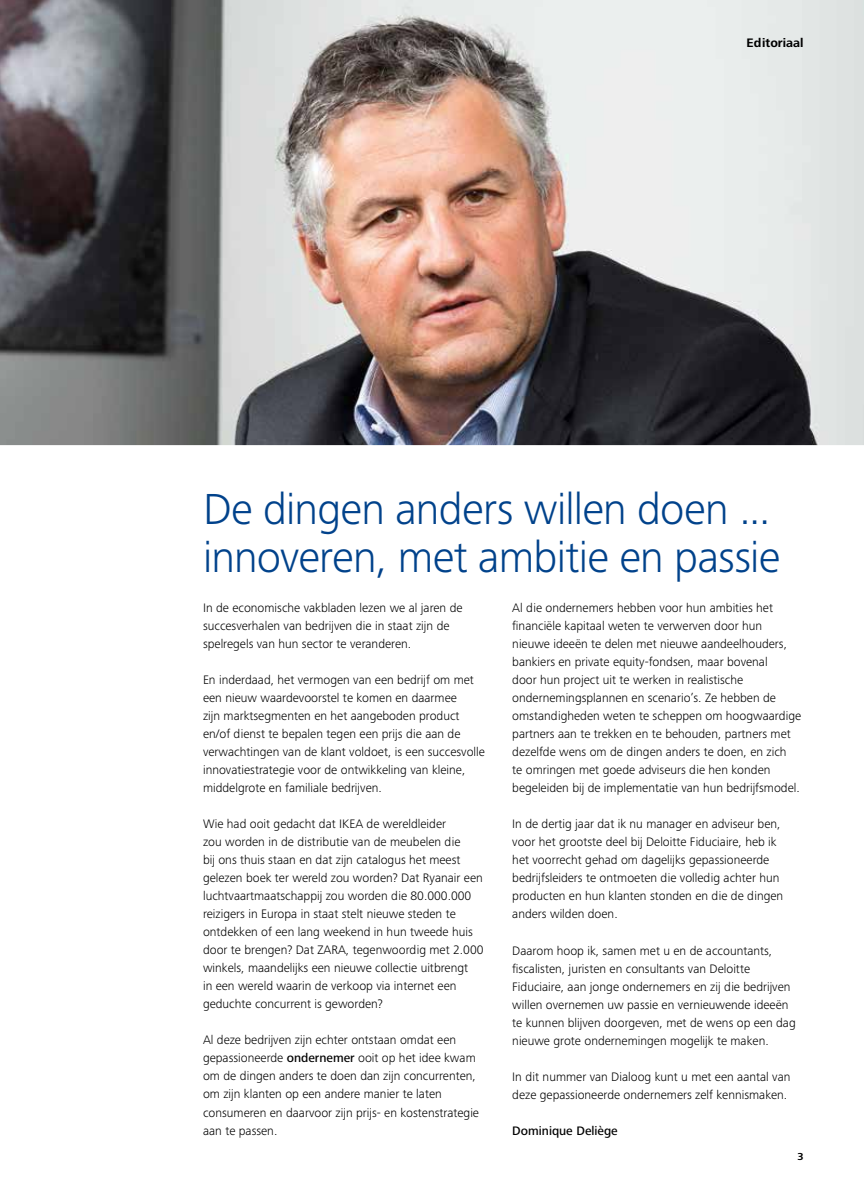
<style>
.page{position:relative;width:864px;height:1191px;background:#fff}
.page>*{position:absolute;margin:0;border:0;box-sizing:border-box;transform-origin:0 0}
.t1{font:300 45px/48px "Frutiger Next Pro";letter-spacing:-.015em;color:#01428b}
.t2{font:300 12.75px/18px "Frutiger Next Pro";color:#000}
.t3{font:500 12.75px "Frutiger Next Pro";color:#000}
.t4{font:700 12.75px "Frutiger Next Pro";color:#000}
.t5{font:700 10.5px "Frutiger Next Pro";color:#000}
.s1{font-weight:500}
</style>
<div class="page">
<img style="left:0;top:0;width:863px;height:446px">
<p class="t4" style="left:746px;top:36px;width:58px">Editoriaal</p>
<h1 class="t1" style="left:203px;top:485px;width:578px">De dingen anders willen doen ... innoveren, met ambitie en passie</h1>
<p class="t2" style="left:203px;top:599px;width:261px">In de economische vakbladen lezen we al jaren de succesverhalen van bedrijven die in staat zijn de spelregels van hun sector te veranderen.</p>
<p class="t2" style="left:203px;top:671px;width:283px">En inderdaad, het vermogen van een bedrijf om met een nieuw waardevoorstel te komen en daarmee<br>zijn marktsegmenten en het aangeboden product en/of dienst te bepalen tegen een prijs die aan de verwachtingen van de klant voldoet, is een succesvolle innovatiestrategie voor de ontwikkeling van kleine, middelgrote en familiale bedrijven.</p>
<p class="t2" style="left:203px;top:815px;width:282px">Wie had ooit gedacht dat IKEA de wereldleider<br>zou worden in de distributie van de meubelen die<br>bij ons thuis staan en dat zijn catalogus het meest gelezen boek ter wereld zou worden? Dat Ryanair een luchtvaartmaatschappij zou worden die 80.000.000 reizigers in Europa in staat stelt nieuwe steden te ontdekken of een lang weekend in hun tweede huis door te brengen? Dat ZARA, tegenwoordig met 2.000 winkels, maandelijks een nieuwe collectie uitbrengt<br>in een wereld waarin de verkoop via internet een geduchte concurrent is geworden?</p>
<p class="t2" style="left:203px;top:1031px;width:277px">Al deze bedrijven zijn echter ontstaan omdat een gepassioneerde <span class="s1">ondernemer</span> ooit op het idee kwam om de dingen anders te doen dan zijn concurrenten, om zijn klanten op een andere manier te laten consumeren en daarvoor zijn prijs- en kostenstrategie aan te passen.</p>
<p class="t2" style="left:512px;top:599px;width:290px">Al die ondernemers hebben voor hun ambities het financiële kapitaal weten te verwerven door hun nieuwe ideeën te delen met nieuwe aandeelhouders, bankiers en private equity-fondsen, maar bovenal<br>door hun project uit te werken in realistische ondernemingsplannen en scenario’s. Ze hebben de omstandigheden weten te scheppen om hoogwaardige partners aan te trekken en te behouden, partners met dezelfde wens om de dingen anders te doen, en zich<br>te omringen met goede adviseurs die hen konden begeleiden bij de implementatie van hun bedrijfsmodel.</p>
<p class="t2" style="left:512px;top:815px;width:272px">In de dertig jaar dat ik nu manager en adviseur ben, voor het grootste deel bij Deloitte Fiduciaire, heb ik het voorrecht gehad om dagelijks gepassioneerde bedrijfsleiders te ontmoeten die volledig achter hun producten en hun klanten stonden en die de dingen anders wilden doen.</p>
<p class="t2" style="left:512px;top:941px;width:285px">Daarom hoop ik, samen met u en de accountants, fiscalisten, juristen en consultants van Deloitte Fiduciaire, aan jonge ondernemers en zij die bedrijven willen overnemen uw passie en vernieuwende ideeën te kunnen blijven doorgeven, met de wens op een dag nieuwe grote ondernemingen mogelijk te maken.</p>
<p class="t2" style="left:512px;top:1067px;width:279px">In dit nummer van Dialoog kunt u met een aantal van deze gepassioneerde ondernemers zelf kennismaken.</p>
<p class="t3" style="left:512px;top:1123px;width:107px">Dominique Deliège</p>
<p class="t5" style="left:797px;top:1150px;width:8px">3</p>
</div>
